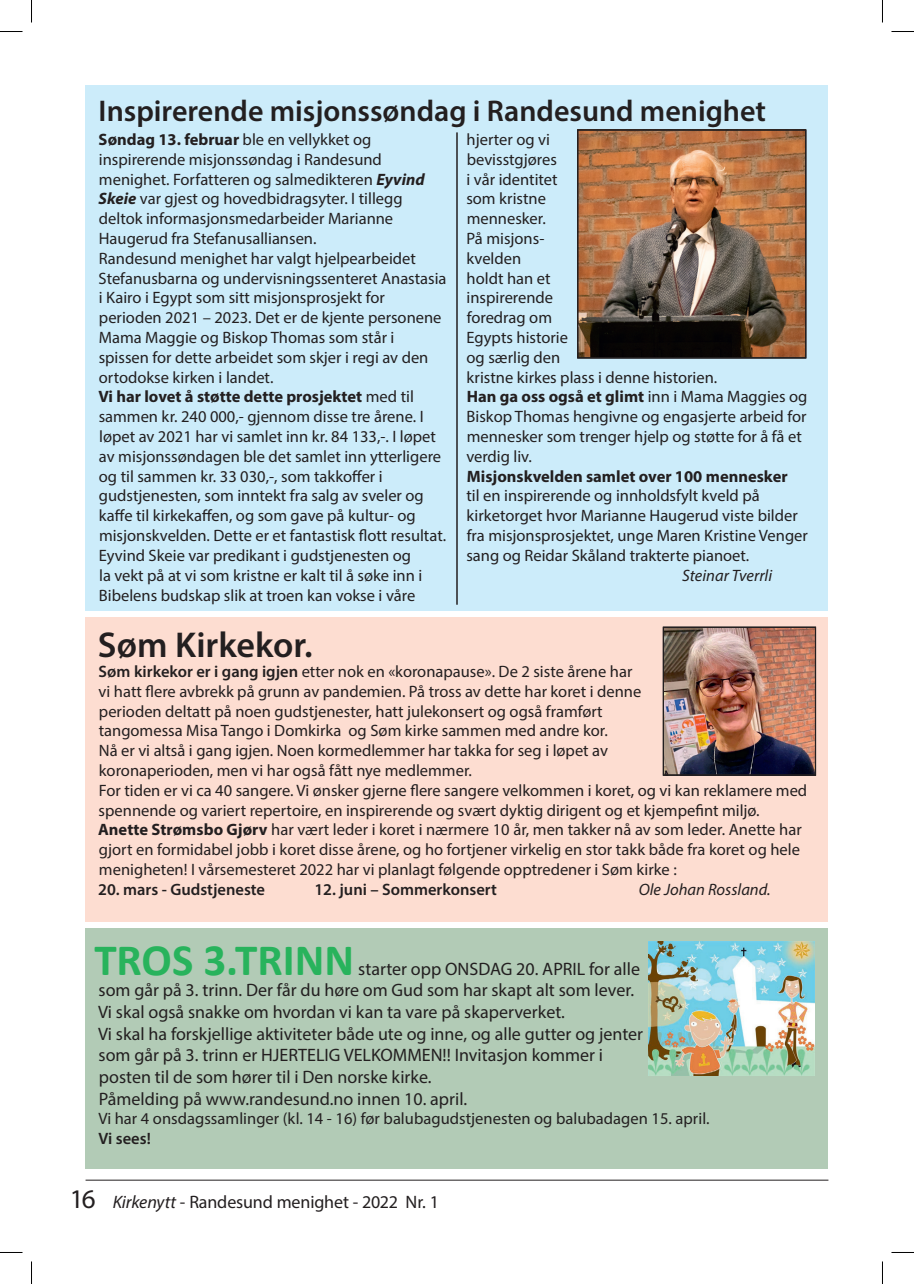
<style>
.page{position:relative;width:914px;height:1284px;background:#fff}
.page>*{position:absolute;margin:0;border:0;box-sizing:border-box;transform-origin:0 0}
.t1{font:700 45px "Calibri";color:#28b35c}
.t2{font:600 36px "Myriad Pro";color:#231f20}
.t3{font:600 30px "Myriad Pro";color:#231f20}
.t4{font:18px/21.6px "Myriad Pro";color:#231f20}
.t5{font:16.5px/19.8px "Myriad Pro";color:#231f20}
.t6{font:600 16.5px "Myriad Pro";color:#231f20}
.t7{font:700 16.5px "Myriad Pro";color:#231f20}
.t8{font:italic 16.5px "Myriad Pro";color:#231f20}
.s1{font-weight:700}
.s2{font-weight:700;font-style:italic}
.s3{font-weight:600}
.s4{font-size:27px}
.s5{font-style:italic}
</style>
<div class="page">
<hr style="left:86px;top:1179px;width:742px;height:1px;background:#231f20">
<div style="left:86px;top:86px;width:742px;height:525px;background:#ccecfa"></div>
<hr style="left:456px;top:132px;width:1px;height:472px;background:#231f20">
<div style="left:86px;top:617px;width:742px;height:304px;background:#fdddd1"></div>
<img style="left:665px;top:629px;width:148px;height:144px">
<div style="left:663px;top:627px;width:152px;height:148px;border:1px solid #231f20"></div>
<div style="left:86px;top:928px;width:742px;height:240px;background:#b2cbb6"></div>
<img style="left:579px;top:132px;width:224px;height:224px">
<div style="left:577px;top:130px;width:228px;height:228px;border:1px solid #231f20"></div>
<img style="left:648px;top:941px;width:166px;height:134px">
<svg style="left:0;top:31px;width:22px;height:1px"></svg>
<svg style="left:891px;top:31px;width:22px;height:1px"></svg>
<svg style="left:0;top:1252px;width:22px;height:1px"></svg>
<svg style="left:891px;top:1252px;width:22px;height:1px"></svg>
<svg style="left:31px;top:0;width:1px;height:22px"></svg>
<svg style="left:31px;top:1261px;width:1px;height:22px"></svg>
<svg style="left:882px;top:0;width:1px;height:22px"></svg>
<svg style="left:882px;top:1261px;width:1px;height:22px"></svg>
<h3 class="t3" style="left:99px;top:92px;width:669px">Inspirerende misjonssøndag i Randesund menighet</h3>
<p class="t5" style="left:98px;top:129px;width:349px"><span class="s1">Søndag 13. februar</span> ble en vellykket og inspirerende misjonssøndag i Randesund menighet. Forfatteren og salmedikteren <span class="s2">Eyvind Skeie</span> var gjest og hovedbidragsyter. I tillegg deltok informasjonsmedarbeider Marianne Haugerud fra Stefanusalliansen.<br>Randesund menighet har valgt hjelpearbeidet Stefanusbarna og undervisningssenteret Anastasia i Kairo i Egypt som sitt misjonsprosjekt for perioden 2021 – 2023. Det er de kjente personene Mama Maggie og Biskop Thomas som står i spissen for dette arbeidet som skjer i regi av den ortodokse kirken i landet.<br><span class="s1">Vi har lovet å støtte dette prosjektet</span> med til sammen kr. 240 000,- gjennom disse tre årene. I løpet av 2021 har vi samlet inn kr. 84 133,-. I løpet av misjonssøndagen ble det samlet inn ytterligere og til sammen kr. 33 030,-, som takkoffer i gudstjenesten, som inntekt fra salg av sveler og kaffe til kirkekaffen, og som gave på kultur- og misjonskvelden. Dette er et fantastisk flott resultat.<br>Eyvind Skeie var predikant i gudstjenesten og<br>la vekt på at vi som kristne er kalt til å søke inn i Bibelens budskap slik at troen kan vokse i våre</p>
<p class="t5" style="left:466px;top:129px;width:342px">hjerter og vi<br>bevisstgjøres<br>i vår identitet<br>som kristne<br>mennesker.<br>På misjons-<br>kvelden<br>holdt han et<br>inspirerende<br>foredrag om<br>Egypts historie<br>og særlig den<br>kristne kirkes plass i denne historien.<br><span class="s1">Han ga oss også et glimt</span> inn i Mama Maggies og<br>Biskop Thomas hengivne og engasjerte arbeid for mennesker som trenger hjelp og støtte for å få et verdig liv.</p>
<p class="t7" style="left:466px;top:465px;width:322px">Misjonskvelden samlet over 100 mennesker</p>
<p class="t5" style="left:466px;top:486px;width:343px">til en inspirerende og innholdsfylt kveld på kirketorget hvor Marianne Haugerud viste bilder fra misjonsprosjektet, unge Maren Kristine Venger sang og Reidar Skåland trakterte pianoet.</p>
<p class="t8" style="left:682px;top:565px;width:91px">Steinar Tverrli</p>
<h2 class="t2" style="left:98px;top:622px;width:216px">Søm Kirkekor.</h2>
<p class="t5" style="left:98px;top:661px;width:710px"><span class="s3">Søm kirkekor er i gang igjen</span> etter nok en «koronapause». De 2 siste årene har<br>vi hatt flere avbrekk på grunn av pandemien. På tross av dette har koret i denne<br>perioden deltatt på noen gudstjenester, hatt julekonsert og også framført<br>tangomessa Misa Tango i Domkirka og Søm kirke sammen med andre kor.<br>Nå er vi altså i gang igjen. Noen kormedlemmer har takka for seg i løpet av<br>koronaperioden, men vi har også fått nye medlemmer.<br>For tiden er vi ca 40 sangere. Vi ønsker gjerne flere sangere velkommen i koret, og vi kan reklamere med spennende og variert repertoire, en inspirerende og svært dyktig dirigent og et kjempefint miljø.<br><span class="s1">Anette Strømsbo Gjørv</span> har vært leder i koret i nærmere 10 år, men takker nå av som leder. Anette har gjort en formidabel jobb i koret disse årene, og ho fortjener virkelig en stor takk både fra koret og hele menigheten! I vårsemesteret 2022 har vi planlagt følgende opptredener i Søm kirke :</p>
<p class="t6" style="left:98px;top:878px;width:168px">20. mars - Gudstjeneste</p>
<p class="t6" style="left:314px;top:878px;width:184px">12. juni – Sommerkonsert</p>
<p class="t8" style="left:638px;top:879px;width:133px">Ole Johan Rossland.</p>
<h1 class="t1" style="left:94px;top:928px;width:261px">TROS 3.TRINN</h1>
<p class="t4" style="left:98px;top:957px;width:546px;text-indent:260px">starter opp ONSDAG 20. APRIL for alle som går på 3. trinn. Der får du høre om Gud som har skapt alt som lever.<br>Vi skal også snakke om hvordan vi kan ta vare på skaperverket.<br>Vi skal ha forskjellige aktiviteter både ute og inne, og alle gutter og jenter som går på 3. trinn er HJERTELIG VELKOMMEN!! Invitasjon kommer i posten til de som hører til i Den norske kirke.<br>Påmelding på www.randesund.no innen 10. april.</p>
<p class="t5" style="left:98px;top:1108px;width:612px">Vi har 4 onsdagssamlinger (kl. 14 - 16) før balubagudstjenesten og balubadagen 15. april.</p>
<p class="t6" style="left:98px;top:1127px;width:54px">Vi sees!</p>
<p class="t4" style="left:70px;top:1190px;width:371px"><span class="s4">16</span> <span class="s5">Kirkenytt</span> - Randesund menighet - 2022 Nr. 1</p>
</div>
